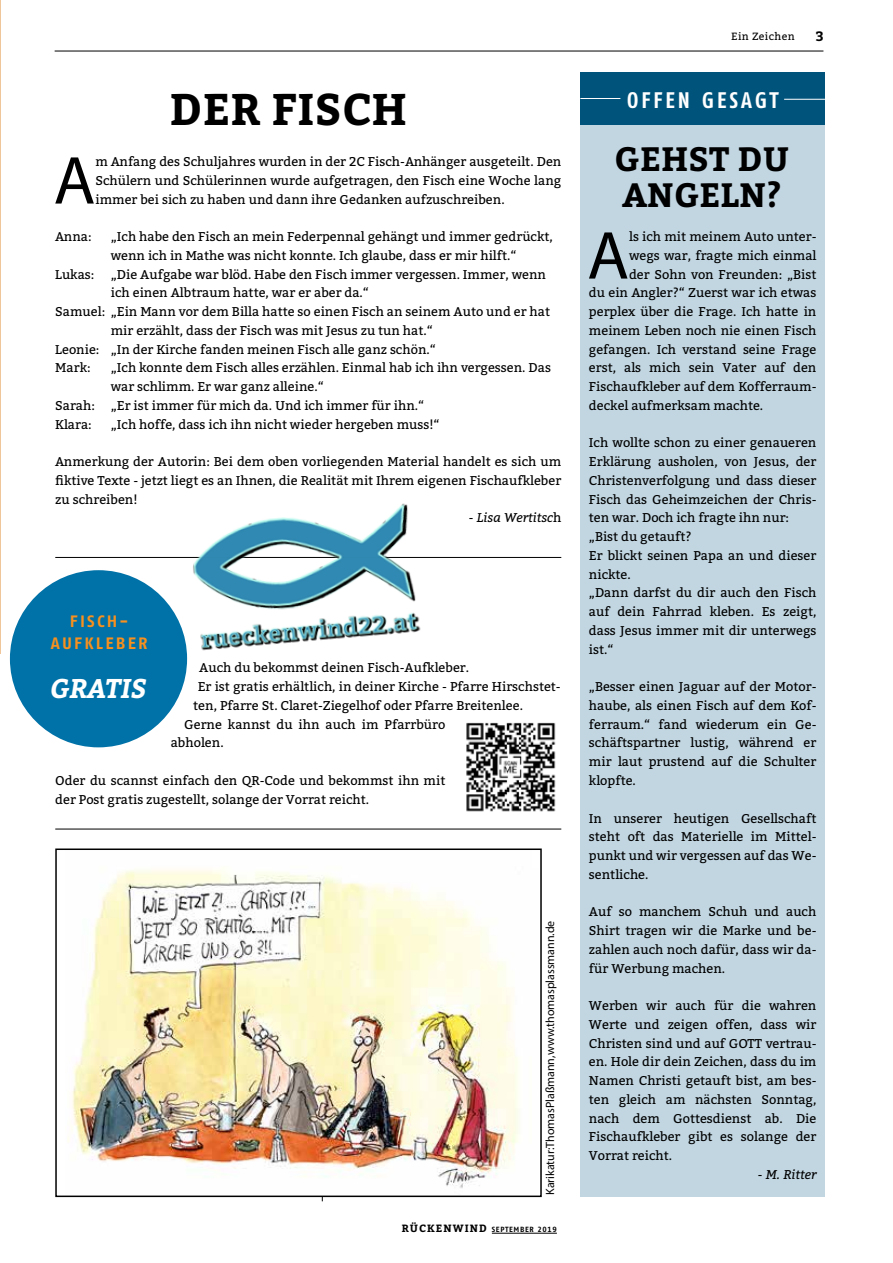
<style>
.page{position:relative;width:893px;height:1263px;background:#fff}
.page>*{position:absolute;margin:0;border:0;box-sizing:border-box;transform-origin:0 0}
.t1{font:68.4px "Myriad Pro";color:#000}
.t2{font:700 44.25px "Bitter";letter-spacing:.01em;color:#000}
.t3{font:700 33.75px/36px "Bitter";letter-spacing:.01em;color:#000}
.t4{font:italic 700 27px "Bitter";color:#fff}
.t5{font:700 22.5px "Fago Co";letter-spacing:.135em;color:#fff}
.t6{font:16.5px/22.5px "Fago No Bold TF";letter-spacing:.135em;color:#f7901e;text-align:center}
.t7{font:700 13.5px "Bitter";color:#000}
.t8{font:12.75px/18.8px "Bitter";color:#000;text-align:justify}
.t9{font:italic 12.75px "Bitter";color:#000}
.t10{font:12px "Myriad Pro";letter-spacing:-.005em;color:#000}
.t11{font:10.5px "Bitter";letter-spacing:.035em;color:#000}
.t12{font:7.5px "Fago No Bold TF";letter-spacing:.09em;color:#000}
.s1{font-style:normal}
.s2{font-family:"Bitter";font-weight:700;font-size:10.5px}
</style>
<div class="page">
<hr style="left:55px;top:51px;width:768px;height:1px;background:#000">
<hr style="left:492px;top:1233px;width:65px;height:1px;background:#000">
<hr style="left:55px;top:557px;width:506px;height:1px;background:#000">
<div style="left:580px;top:72px;width:245px;height:1125px;background:#c1d6e1"></div>
<hr style="left:0;top:0;width:1px;height:654px;background:#efc59a">
<hr style="left:322px;top:1033px;width:1px;height:168px;background:#000">
<div style="left:10px;top:570px;width:177px;height:177px;background:#0072a7;border-radius:50%"></div>
<img style="left:67px;top:870px;width:453px;height:324px">
<div style="left:55px;top:848px;width:487px;height:349px;border:2px solid #000"></div>
<div style="left:580px;top:72px;width:245px;height:52px;background:#00547b"></div>
<hr style="left:55px;top:829px;width:506px;height:1px;background:#000">
<hr style="left:580px;top:98px;width:40px;height:1px;background:#fff">
<hr style="left:784px;top:99px;width:41px;height:1px;background:#fff">
<img style="left:466px;top:722px;width:90px;height:90px">
<img style="left:183px;top:503px;width:240px;height:158px">
<h2 class="t2" style="left:170px;top:76px;width:239px">DER FISCH</h2>
<h1 class="t1" style="left:54px;top:138px;width:43px">A</h1>
<p class="t8" style="left:95px;top:152px;width:467px">m Anfang des Schuljahres wurden in der 2C Fisch-Anhänger ausgeteilt. Den Schülern und Schülerinnen wurde aufgetragen, den Fisch eine Woche lang immer bei sich zu haben und dann ihre Gedanken aufzuschreiben.</p>
<p class="t8" style="left:55px;top:227px;width:38px">Anna:</p>
<p class="t8" style="left:111px;top:227px;width:444px">„Ich habe den Fisch an mein Federpennal gehängt und immer gedrückt, wenn ich in Mathe was nicht konnte. Ich glaube, dass er mir hilft.“</p>
<p class="t8" style="left:55px;top:264px;width:41px">Lukas:</p>
<p class="t8" style="left:111px;top:264px;width:437px">„Die Aufgabe war blöd. Habe den Fisch immer vergessen. Immer, wenn</p>
<p class="t8" style="left:111px;top:283px;width:260px">ich einen Albtraum hatte, war er aber da.“</p>
<p class="t8" style="left:55px;top:302px;width:496px">Samuel: „Ein Mann vor dem Billa hatte so einen Fisch an seinem Auto und er hat</p>
<p class="t8" style="left:111px;top:321px;width:324px">mir erzählt, dass der Fisch was mit Jesus zu tun hat.“</p>
<p class="t8" style="left:55px;top:339px;width:382px">Leonie: „In der Kirche fanden meinen Fisch alle ganz schön.“</p>
<p class="t8" style="left:55px;top:358px;width:37px">Mark:</p>
<p class="t8" style="left:111px;top:358px;width:442px">„Ich konnte dem Fisch alles erzählen. Einmal hab ich ihn vergessen. Das</p>
<p class="t8" style="left:111px;top:377px;width:214px">war schlimm. Er war ganz alleine.“</p>
<p class="t8" style="left:55px;top:396px;width:370px">Sarah: „Er ist immer für mich da. Und ich immer für ihn.“</p>
<p class="t8" style="left:55px;top:414px;width:38px">Klara:</p>
<p class="t8" style="left:111px;top:414px;width:330px">„Ich hoffe, dass ich ihn nicht wieder hergeben muss!“</p>
<p class="t8" style="left:55px;top:452px;width:507px">Anmerkung der Autorin: Bei dem oben vorliegenden Material handelt es sich um fiktive Texte - jetzt liegt es an Ihnen, die Realität mit Ihrem eigenen Fischaufkleber zu schreiben!</p>
<p class="t9" style="left:469px;top:509px;width:94px">- Lisa Wertitsc<span class="s1">h</span></p>
<p class="t6" style="left:51px;top:610px;width:98px">FISCH-<br>AUFKLEBER</p>
<p class="t8" style="left:199px;top:658px;width:271px">Auch du bekommst deinen Fisch-Aufkleber.</p>
<p class="t8" style="left:198px;top:677px;width:364px">Er ist gratis erhältlich, in deiner Kirche - Pfarre Hirschstet-</p>
<p class="t8" style="left:193px;top:696px;width:331px">ten, Pfarre St. Claret-Ziegelhof oder Pfarre Breitenlee.</p>
<p class="t8" style="left:184px;top:714px;width:263px">Gerne kannst du ihn auch im Pfarrbüro</p>
<p class="t8" style="left:171px;top:733px;width:54px">abholen.</p>
<p class="t8" style="left:55px;top:771px;width:392px">Oder du scannst einfach den QR-Code und bekommst ihn mit der Post gratis zugestellt, solange der Vorrat reicht.</p>
<h3 class="t4" style="left:50px;top:667px;width:98px">GRATIS</h3>
<p class="t10" style="left:543px;top:1195px;width:276px;rotate:-90deg">Karikatur: Thomas Plaßmann, www.thomasplassmann.de</p>
<p class="t12" style="left:402px;top:1225px;width:157px"><span class="s2">RÜCKENWIND</span> SEPTEMBER 2019</p>
<p class="t11" style="left:731px;top:29px;width:65px">Ein Zeichen</p>
<h3 class="t5" style="left:627px;top:87px;width:153px">OFFEN GESAGT</h3>
<h3 class="t3" style="left:615px;top:140px;width:176px">GEHST DU<br>ANGELN?</h3>
<p class="t7" style="left:816px;top:26px;width:9px">3</p>
<h1 class="t1" style="left:587px;top:213px;width:43px">A</h1>
<p class="t8" style="left:629px;top:227px;width:189px">ls ich mit meinem Auto unter-</p>
<p class="t8" style="left:629px;top:246px;width:189px">wegs war, fragte mich einmal</p>
<p class="t8" style="left:629px;top:264px;width:189px">der Sohn von Freunden: „Bist</p>
<p class="t8" style="left:589px;top:283px;width:229px">du ein Angler?“ Zuerst war ich etwas</p>
<p class="t8" style="left:589px;top:302px;width:229px">perplex über die Frage. Ich hatte in</p>
<p class="t8" style="left:589px;top:321px;width:229px">meinem Leben noch nie einen Fisch</p>
<p class="t8" style="left:589px;top:339px;width:229px">gefangen. Ich verstand seine Frage</p>
<p class="t8" style="left:589px;top:358px;width:229px">erst, als mich sein Vater auf den</p>
<p class="t8" style="left:589px;top:377px;width:229px">Fischaufkleber auf dem Kofferraum-</p>
<p class="t8" style="left:589px;top:396px;width:176px">deckel aufmerksam machte.</p>
<p class="t8" style="left:589px;top:433px;width:229px;text-align:left">Ich wollte schon zu einer genaueren<br>Erklärung ausholen, von Jesus, der<br>Christenverfolgung und dass dieser<br>Fisch das Geheimzeichen der Chris&shy;ten war. Doch ich fragte ihn nur: „Bist du getauft?<br>Er blickt seinen Papa an und dieser nickte.<br>„Dann darfst du dir auch den Fisch auf dein Fahrrad kleben. Es zeigt, dass Jesus immer mit dir unterwegs ist.“</p>
<p class="t8" style="left:589px;top:677px;width:229px">„Besser einen Jaguar auf der Motor&shy;haube, als einen Fisch auf dem Kof&shy;ferraum.“ fand wiederum ein Ge&shy;schäftspartner lustig, während er mir laut prustend auf die Schulter klopfte.</p>
<p class="t8" style="left:589px;top:808px;width:229px">In unserer heutigen Gesellschaft steht oft das Materielle im Mittel&shy;punkt und wir vergessen auf das We&shy;sentliche.</p>
<p class="t8" style="left:589px;top:902px;width:229px">Auf so manchem Schuh und auch Shirt tragen wir die Marke und be&shy;zahlen auch noch dafür, dass wir da&shy;für Werbung machen.</p>
<p class="t8" style="left:589px;top:996px;width:229px">Werben wir auch für die wahren Werte und zeigen offen, dass wir Christen sind und auf GOTT vertrau&shy;en. Hole dir dein Zeichen, dass du im Namen Christi getauft bist, am bes&shy;ten gleich am nächsten Sonntag, nach dem Gottesdienst ab. Die Fischaufkleber gibt es solange der Vorrat reicht.</p>
<p class="t9" style="left:758px;top:1165px;width:60px">- M. Ritter</p>
</div>
